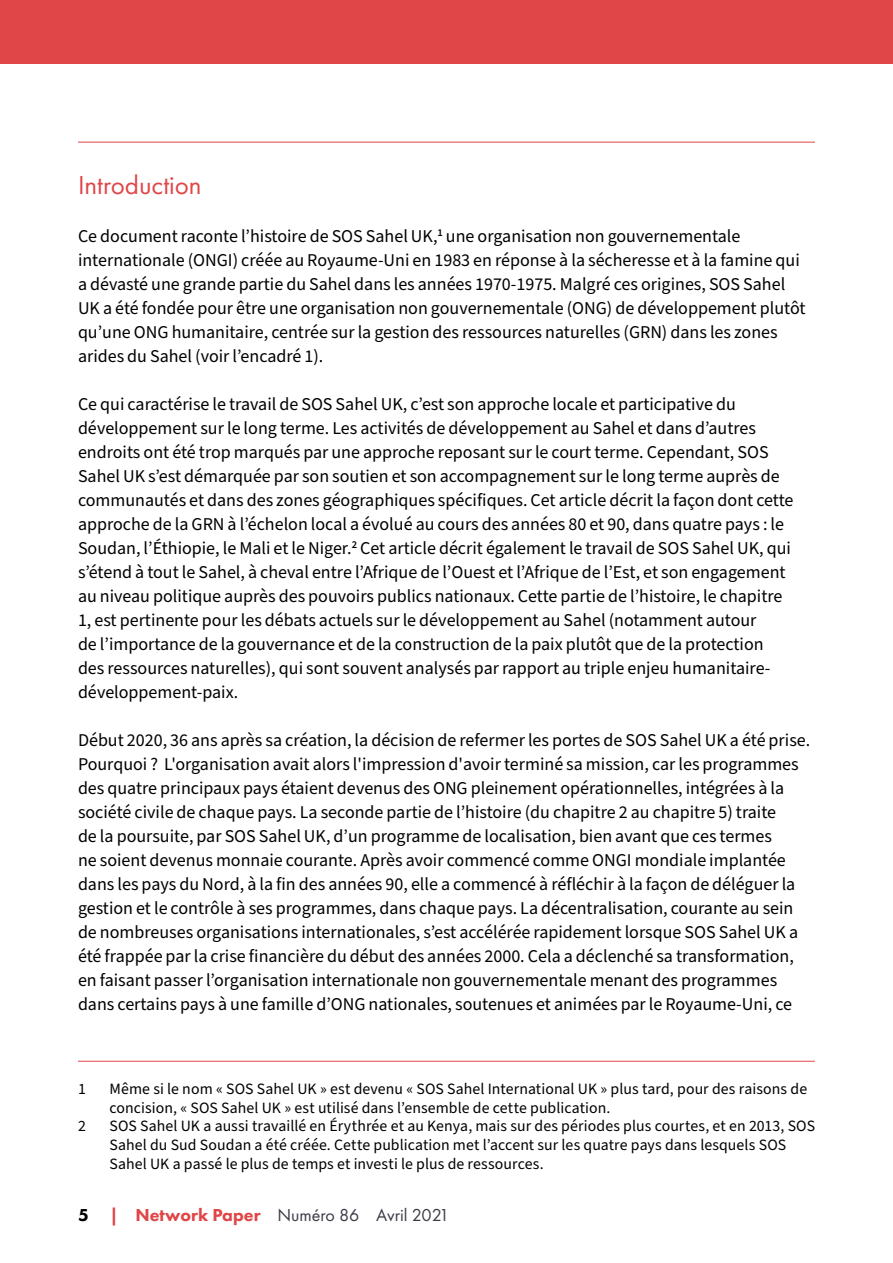
<style>
.page{position:relative;width:893px;height:1263px;background:#fff}
.page>*{position:absolute;margin:0;border:0;box-sizing:border-box;transform-origin:0 0}
.Chapter_heading__no{font:27px "Futura PT";color:#e04547}
.Body_text{font:18px/24px "Source Sans Pro";color:#000}
.t1{font:18px "Futura PT";color:#3b3b46}
.Footnotes{font:15.75px/18.9px "Source Sans Pro";letter-spacing:.005em;color:#000}
.s1{font-weight:800;color:#000}
.s2{font-weight:800;color:#e04547}
</style>
<div class="page">
<div style="left:0;top:0;width:893px;height:63px;background:#e04547"></div>
<hr style="left:78px;top:142px;width:737px;height:1px;background:#e04547">
<hr style="left:78px;top:1061px;width:737px;height:1px;background:#e04547">
<h1 class="Chapter_heading__no" style="left:78px;top:168px;width:125px">Introduction</h1>
<p class="Body_text" style="left:78px;top:224px;width:729px">Ce document raconte l’histoire de SOS Sahel UK,<sup>1</sup> une organisation non gouvernementale internationale (ONGI) créée au Royaume-Uni en 1983 en réponse à la sécheresse et à la famine qui a dévasté une grande partie du Sahel dans les années 1970-1975. Malgré ces origines, SOS Sahel UK a été fondée pour être une organisation non gouvernementale (ONG) de développement plutôt qu’une ONG humanitaire, centrée sur la gestion des ressources naturelles (GRN) dans les zones arides du Sahel (voir l’encadré 1).</p>
<p class="Body_text" style="left:78px;top:392px;width:717px">Ce qui caractérise le travail de SOS Sahel UK, c’est son approche locale et participative du développement sur le long terme. Les activités de développement au Sahel et dans d’autres endroits ont été trop marqués par une approche reposant sur le court terme. Cependant, SOS Sahel UK s’est démarquée par son soutien et son accompagnement sur le long terme auprès de communautés et dans des zones géographiques spécifiques. Cet article décrit la façon dont cette approche de la GRN à l’échelon local a évolué au cours des années 80 et 90, dans quatre pays : le Soudan, l’Éthiopie, le Mali et le Niger.<sup>2</sup> Cet article décrit également le travail de SOS Sahel UK, qui s’étend à tout le Sahel, à cheval entre l’Afrique de l’Ouest et l’Afrique de l’Est, et son engagement au niveau politique auprès des pouvoirs publics nationaux. Cette partie de l’histoire, le chapitre 1, est pertinente pour les débats actuels sur le développement au Sahel (notamment autour<br>de l’importance de la gouvernance et de la construction de la paix plutôt que de la protection des ressources naturelles), qui sont souvent analysés par rapport au triple enjeu humanitaire&shy;développement-paix.</p>
<p class="Body_text" style="left:78px;top:728px;width:734px">Début 2020, 36 ans après sa création, la décision de refermer les portes de SOS Sahel UK a été prise.<br>Pourquoi ? L'organisation avait alors l'impression d'avoir terminé sa mission, car les programmes des quatre principaux pays étaient devenus des ONG pleinement opérationnelles, intégrées à la société civile de chaque pays. La seconde partie de l’histoire (du chapitre 2 au chapitre 5) traite<br>de la poursuite, par SOS Sahel UK, d’un programme de localisation, bien avant que ces termes<br>ne soient devenus monnaie courante. Après avoir commencé comme ONGI mondiale implantée dans les pays du Nord, à la fin des années 90, elle a commencé à réfléchir à la façon de déléguer la gestion et le contrôle à ses programmes, dans chaque pays. La décentralisation, courante au sein de nombreuses organisations internationales, s’est accélérée rapidement lorsque SOS Sahel UK a été frappée par la crise financière du début des années 2000. Cela a déclenché sa transformation, en faisant passer l’organisation internationale non gouvernementale menant des programmes dans certains pays à une famille d’ONG nationales, soutenues et animées par le Royaume-Uni, ce</p>
<p class="Footnotes" style="left:78px;top:1079px;width:9px">1</p>
<p class="Footnotes" style="left:110px;top:1079px;width:699px">Même si le nom « SOS Sahel UK » est devenu « SOS Sahel International UK » plus tard, pour des raisons de concision, « SOS Sahel UK » est utilisé dans l’ensemble de cette publication.</p>
<p class="Footnotes" style="left:78px;top:1117px;width:9px">2</p>
<p class="Footnotes" style="left:110px;top:1117px;width:707px">SOS Sahel UK a aussi travaillé en Érythrée et au Kenya, mais sur des périodes plus courtes, et en 2013, SOS<br>Sahel du Sud Soudan a été créée. Cette publication met l’accent sur les quatre pays dans lesquels SOS<br>Sahel UK a passé le plus de temps et investi le plus de ressources.</p>
<p class="t1" style="left:78px;top:1205px;width:373px"><span class="s1">5</span> <span class="s2">| Network Paper</span> Numéro 86 Avril 2021</p>
</div>
